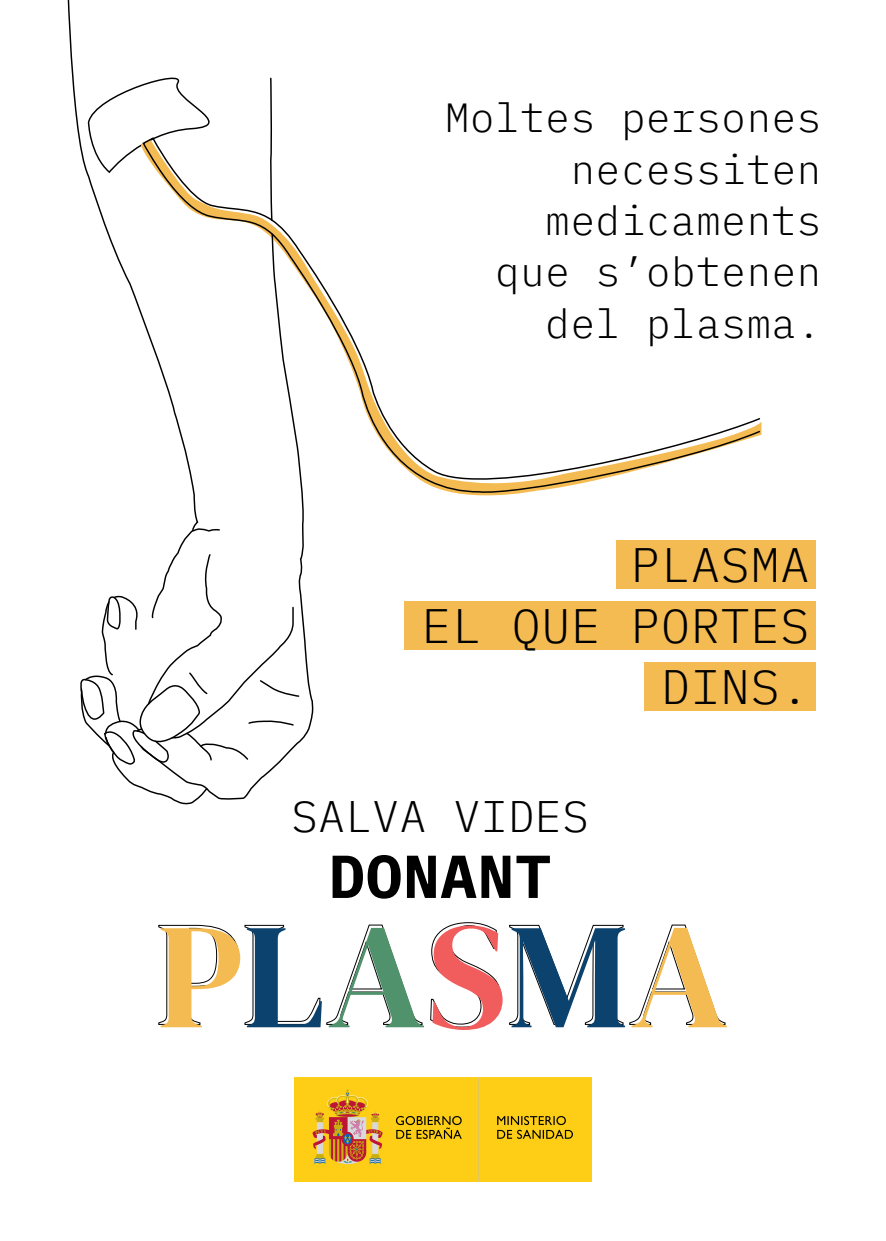
<style>
.page{position:relative;width:886px;height:1241px;background:#fff}
.page>*{position:absolute;margin:0;border:0;box-sizing:border-box;transform-origin:0 0}
.t1{font:149.94px "DM Serif Display";letter-spacing:.015em;color:#f4bb52}
.t2{font:700 60.5px "IBM Plex Mono";letter-spacing:.015em;color:#000001}
.t3{font:300 48.19px/61.1px "IBM Plex Mono";letter-spacing:.02em;color:#000001;text-align:right}
.t4{font:300 44px "IBM Plex Mono";letter-spacing:.015em;color:#000001}
.t5{font:300 40.56px/51.4px "IBM Plex Mono";letter-spacing:.02em;color:#000001;text-align:right}
.s1{color:#0c436e}
.s2{color:#50926b}
.s3{color:#f15d5c}
</style>
<div class="page">
<svg style="left:199px;top:109px;width:11px;height:20px"></svg>
<svg style="left:270px;top:77px;width:2px;height:59px"></svg>
<svg style="left:199px;top:136px;width:562px;height:360px"></svg>
<svg style="left:67px;top:0;width:132px;height:310px"></svg>
<svg style="left:139px;top:232px;width:175px;height:510px"></svg>
<svg style="left:80px;top:553px;width:220px;height:252px"></svg>
<div style="left:405px;top:601px;width:411px;height:48px;background:#f4bb52"></div>
<div style="left:644px;top:662px;width:172px;height:48px;background:#f4bb52"></div>
<div style="left:617px;top:540px;width:199px;height:48px;background:#f4bb52"></div>
<svg style="left:158px;top:924px;width:265px;height:101px"></svg>
<svg style="left:430px;top:922px;width:72px;height:105px"></svg>
<svg style="left:509px;top:924px;width:217px;height:101px"></svg>
<img style="left:295px;top:1077px;width:296px;height:104px">
<p class="t5" style="left:445px;top:91px;width:378px">Moltes persones necessiten medicaments<br>que s’obtenen del plasma.</p>
<p class="t3" style="left:422px;top:533px;width:389px">PLASMA<br>EL QUE PORTES<br>DINS.</p>
<p class="t4" style="left:291px;top:783px;width:299px">SALVA VIDES</p>
<p class="t2" style="left:329px;top:828px;width:224px">DONANT</p>
<p class="t1" style="left:157px;top:889px;width:573px">P<span class="s1">L</span><span class="s2">A</span><span class="s3">S</span><span class="s1">M</span>A</p>
</div>
